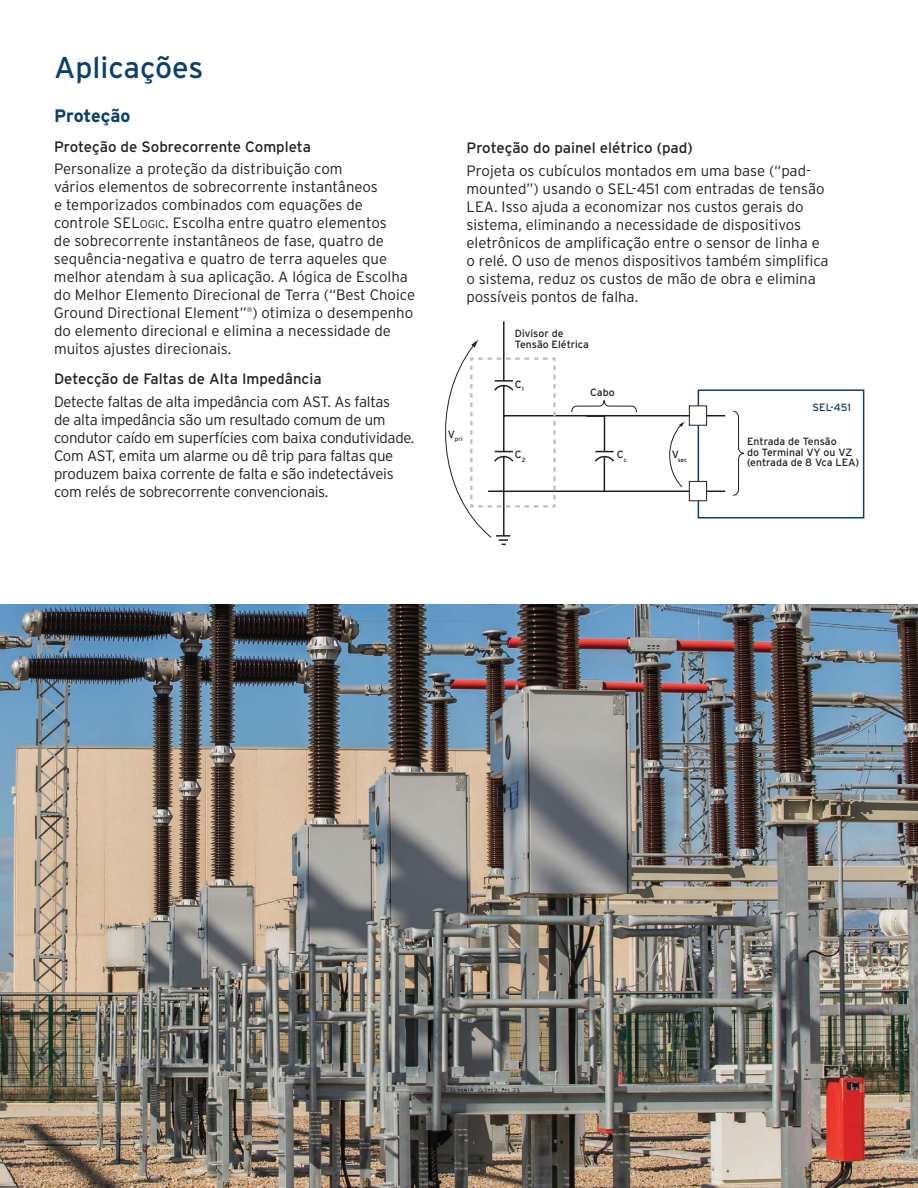
<style>
.page{position:relative;width:918px;height:1188px;background:#fff}
.page>*{position:absolute;margin:0;border:0;box-sizing:border-box;transform-origin:0 0}
.t1{font:30px "Interstate Poly";color:#0b406a}
.t2{font:700 18px "Interstate Poly";letter-spacing:-.005em;color:#0b406a}
.t3{font:300 15px/18px "Interstate Poly";color:#231f20}
.t4{font:300 15px/18px "Interstate Poly";letter-spacing:-.02em;color:#231f20}
.t5{font:15px "Interstate Poly";color:#231f20}
.t6{font:10.5px/10.5px "Interstate Poly";color:#231f20}
.t7{font:10.5px "Interstate Poly";letter-spacing:-.005em;color:#0b406a}
.t8{font:300 6.75px "Interstate Poly";color:#231f20}
.t9{font:6.15px "Interstate Poly";color:#231f20}
.s1{font-size:11.25px}
</style>
<div class="page">
<div style="left:698px;top:389px;width:166px;height:129px;border:2px solid #0b406a"></div>
<svg style="left:445px;top:321px;width:299px;height:224px"></svg>
<img style="left:0;top:605px;width:918px;height:583px">
<h1 class="t1" style="left:54px;top:46px;width:151px">Aplicações</h1>
<p class="t2" style="left:54px;top:103px;width:78px">Proteção</p>
<p class="t5" style="left:54px;top:136px;width:259px">Proteção de Sobrecorrente Completa</p>
<p class="t3" style="left:54px;top:159px;width:363px">Personalize a proteção da distribuição com<br>vários elementos de sobrecorrente instantâneos<br>e temporizados combinados com equações de controle SEL<span class="s1">ogic</span>. Escolha entre quatro elementos<br>de sobrecorrente instantâneos de fase, quatro de sequência‑negativa e quatro de terra aqueles que melhor atendam à sua aplicação. A lógica de Escolha do Melhor Elemento Direcional de Terra (“Best Choice Ground Directional Element” ) otimiza o desempenho</p>
<p class="t8" style="left:247px;top:304px;width:7px">®</p>
<p class="t3" style="left:54px;top:321px;width:338px">do elemento direcional e elimina a necessidade de muitos ajustes direcionais.</p>
<p class="t5" style="left:54px;top:368px;width:269px">Detecção de Faltas de Alta Impedância</p>
<p class="t4" style="left:54px;top:392px;width:362px">Detecte faltas de alta impedância com AST. As faltas<br>de alta impedância são um resultado comum de um condutor caído em superfícies com baixa condutividade.<br>Com AST, emita um alarme ou dê trip para faltas que produzem baixa corrente de falta e são indetectáveis com relés de sobrecorrente convencionais.</p>
<p class="t5" style="left:467px;top:137px;width:228px">Proteção do painel elétrico (pad)</p>
<p class="t3" style="left:467px;top:161px;width:364px">Projeta os cubículos montados em uma base (“pad&shy;mounted”) usando o SEL‑451 com entradas de tensão LEA. Isso ajuda a economizar nos custos gerais do sistema, eliminando a necessidade de dispositivos eletrônicos de amplificação entre o sensor de linha e o relé. O uso de menos dispositivos também simplifica o sistema, reduz os custos de mão de obra e elimina possíveis pontos de falha.</p>
<p class="t6" style="left:515px;top:328px;width:76px">Divisor de<br>Tensão Elétrica</p>
<p class="t9" style="left:448px;top:435px;width:16px"><sup>V</sup>pri</p>
<p class="t6" style="left:515px;top:379px;width:10px">C<sub>1</sub></p>
<p class="t6" style="left:515px;top:449px;width:12px">C<sub>2</sub></p>
<p class="t6" style="left:590px;top:386px;width:26px">Cabo</p>
<p class="t6" style="left:617px;top:449px;width:12px">C<sub>c</sub></p>
<p class="t9" style="left:672px;top:455px;width:17px"><sup>V</sup>sec</p>
<p class="t7" style="left:813px;top:400px;width:40px">SEL-451</p>
<p class="t6" style="left:747px;top:436px;width:114px">Entrada de Tensão<br>do Terminal VY ou VZ (entrada de 8 Vca LEA)</p>
</div>
